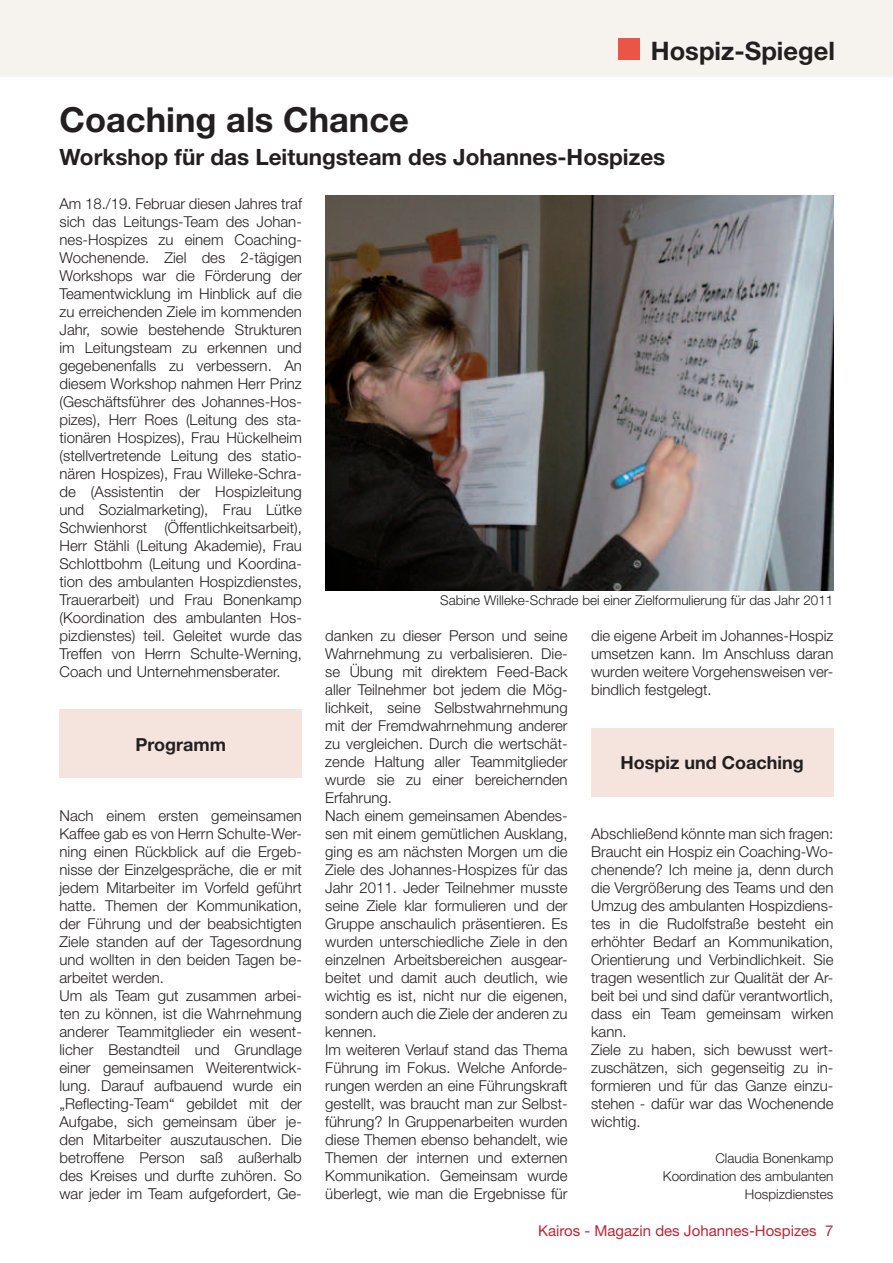
<style>
.page{position:relative;width:893px;height:1263px;background:#fff}
.page>*{position:absolute;margin:0;border:0;box-sizing:border-box;transform-origin:0 0}
.t1{font:700 34.5px "Helvetica Neue";color:#231f20}
.t2{font:700 25.5px "Helvetica Neue";color:#231f20}
.t3{font:700 22.5px "Helvetica Neue";color:#231f20}
.t4{font:700 18px "Helvetica Neue";color:#231f20}
.t5{font:300 15px/18px "Helvetica Neue";color:#231f20}
.t6{font:15px "Helvetica Neue";color:#b72837}
.t7{font:300 13.5px/18px "Helvetica Neue";color:#231f20;text-align:right}
</style>
<div class="page">
<div style="left:0;top:0;width:893px;height:77px;background:#f6f3ef"></div>
<div style="left:619px;top:38px;width:21px;height:22px;background:#ea5548"></div>
<div style="left:60px;top:710px;width:242px;height:68px;background:#f5e4de"></div>
<div style="left:591px;top:728px;width:242px;height:68px;background:#f5e4de"></div>
<img style="left:325px;top:196px;width:508px;height:394px">
<h2 class="t2" style="left:651px;top:35px;width:186px">Hospiz-Spiegel</h2>
<h1 class="t1" style="left:60px;top:98px;width:351px">Coaching als Chance</h1>
<h3 class="t3" style="left:60px;top:143px;width:607px">Workshop für das Leitungsteam des Johannes-Hospizes</h3>
<p class="t5" style="left:60px;top:194px;width:244px;text-align:justify">Am 18./19. Februar diesen Jahres traf sich das Leitungs-Team des Johan&shy;nes-Hospizes zu einem Coaching-Wochenende. Ziel des 2-tägigen Workshops war die Förderung der Teamentwicklung im Hinblick auf die zu erreichenden Ziele im kommenden Jahr, sowie bestehende Strukturen im Leitungsteam zu erkennen und gegebenenfalls zu verbessern. An diesem Workshop nahmen Herr Prinz (Geschäftsführer des Johannes-Hos&shy;pizes), Herr Roes (Leitung des sta&shy;tionären Hospizes), Frau Hückelheim (stellvertretende Leitung des statio&shy;nären Hospizes), Frau Willeke-Schra&shy;de (Assistentin der Hospizleitung und Sozialmarketing), Frau Lütke Schwienhorst (Öffentlichkeitsarbeit), Herr Stähli (Leitung Akademie), Frau Schlottbohm (Leitung und Koordina&shy;tion des ambulanten Hospizdienstes, Trauerarbeit) und Frau Bonenkamp (Koordination des ambulanten Hos&shy;pizdienstes) teil. Geleitet wurde das Treffen von Herrn Schulte-Werning, Coach und Unternehmensberater.</p>
<p class="t4" style="left:135px;top:733px;width:92px">Programm</p>
<p class="t5" style="left:60px;top:806px;width:244px">Nach einem ersten gemeinsamen Kaffee gab es von Herrn Schulte-Wer&shy;ning einen Rückblick auf die Ergeb&shy;nisse der Einzelgespräche, die er mit jedem Mitarbeiter im Vorfeld geführt hatte. Themen der Kommunikation, der Führung und der beabsichtigten Ziele standen auf der Tagesordnung und wollten in den beiden Tagen be&shy;arbeitet werden.<br>Um als Team gut zusammen arbei&shy;ten zu können, ist die Wahrnehmung anderer Teammitglieder ein wesent&shy;licher Bestandteil und Grundlage einer gemeinsamen Weiterentwick&shy;lung. Darauf aufbauend wurde ein „Reflecting-Team“ gebildet mit der Aufgabe, sich gemeinsam über je&shy;den Mitarbeiter auszutauschen. Die betroffene Person saß außerhalb des Kreises und durfte zuhören. So war jeder im Team aufgefordert, Ge-</p>
<p class="t7" style="left:440px;top:591px;width:395px">Sabine Willeke-Schrade bei einer Zielformulierung für das Jahr 2011</p>
<p class="t5" style="left:325px;top:626px;width:244px">danken zu dieser Person und seine Wahrnehmung zu verbalisieren. Die&shy;se Übung mit direktem Feed-Back aller Teilnehmer bot jedem die Mög&shy;lichkeit, seine Selbstwahrnehmung mit der Fremdwahrnehmung anderer zu vergleichen. Durch die wertschät&shy;zende Haltung aller Teammitglieder wurde sie zu einer bereichernden Erfahrung.<br>Nach einem gemeinsamen Abendes&shy;sen mit einem gemütlichen Ausklang, ging es am nächsten Morgen um die Ziele des Johannes-Hospizes für das Jahr 2011. Jeder Teilnehmer musste seine Ziele klar formulieren und der Gruppe anschaulich präsentieren. Es wurden unterschiedliche Ziele in den einzelnen Arbeitsbereichen ausgear&shy;beitet und damit auch deutlich, wie wichtig es ist, nicht nur die eigenen, sondern auch die Ziele der anderen zu kennen.<br>Im weiteren Verlauf stand das Thema Führung im Fokus. Welche Anforde&shy;rungen werden an eine Führungskraft gestellt, was braucht man zur Selbst&shy;führung? In Gruppenarbeiten wurden diese Themen ebenso behandelt, wie Themen der internen und externen Kommunikation. Gemeinsam wurde überlegt, wie man die Ergebnisse für</p>
<p class="t5" style="left:591px;top:626px;width:244px;text-align:justify">die eigene Arbeit im Johannes-Hospiz umsetzen kann. Im Anschluss daran wurden weitere Vorgehensweisen ver&shy;bindlich festgelegt.</p>
<p class="t4" style="left:621px;top:751px;width:185px">Hospiz und Coaching</p>
<p class="t5" style="left:591px;top:824px;width:244px">Abschließend könnte man sich fragen:<br>Braucht ein Hospiz ein Coaching-Wo&shy;chenende? Ich meine ja, denn durch die Vergrößerung des Teams und den<br>Umzug des ambulanten Hospizdiens&shy;tes in die Rudolfstraße besteht ein erhöhter Bedarf an Kommunikation,<br>Orientierung und Verbindlichkeit. Sie tragen wesentlich zur Qualität der Ar&shy;beit bei und sind dafür verantwortlich, dass ein Team gemeinsam wirken kann.<br>Ziele zu haben, sich bewusst wert&shy;zuschätzen, sich gegenseitig zu in&shy;formieren und für das Ganze einzu&shy;stehen - dafür war das Wochenende wichtig.</p>
<p class="t7" style="left:663px;top:1149px;width:172px">Claudia Bonenkamp<br>Koordination des ambulanten<br>Hospizdienstes</p>
<p class="t6" style="left:538px;top:1222px;width:297px">Kairos - Magazin des Johannes-Hospizes 7</p>
</div>
